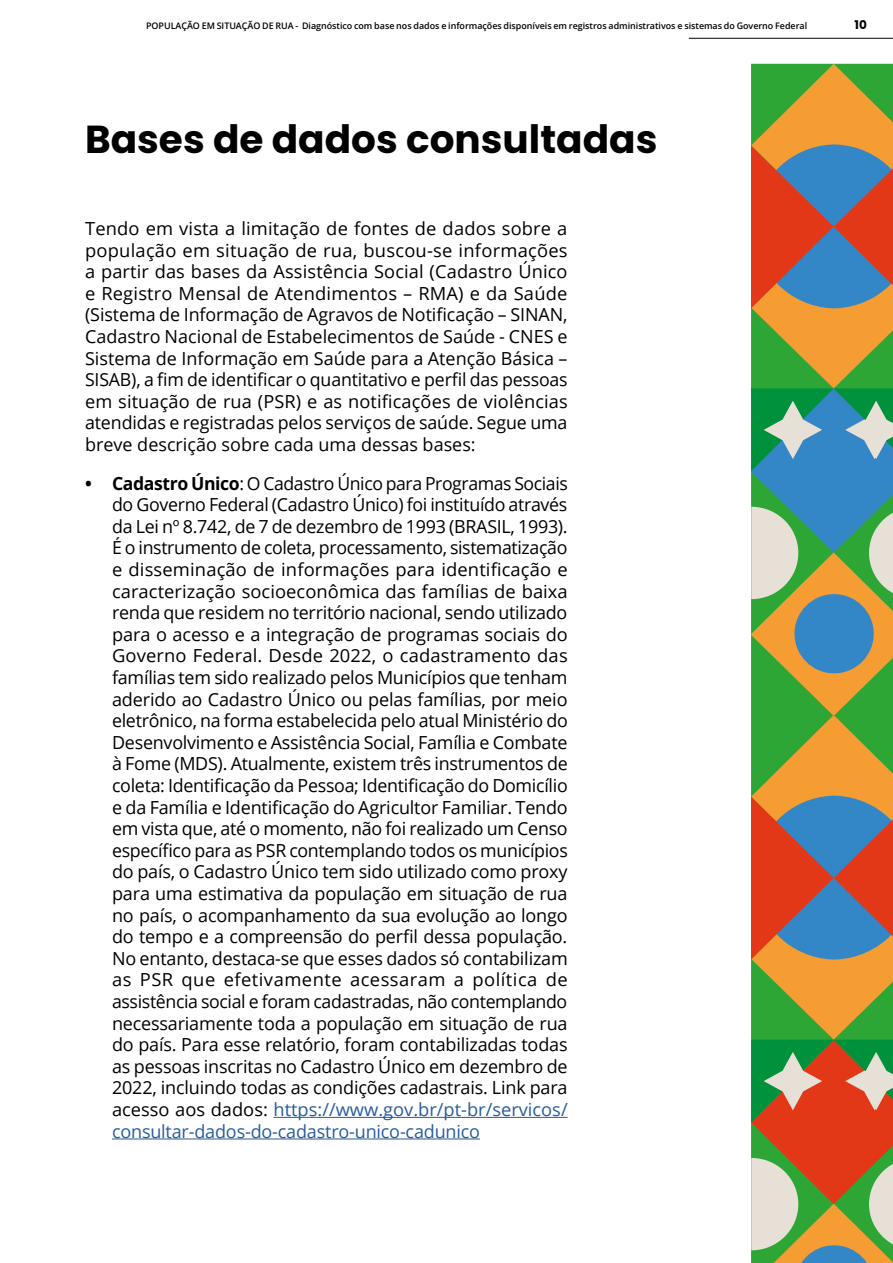
<style>
.page{position:relative;width:893px;height:1263px;background:#fff}
.page>*{position:absolute;margin:0;border:0;box-sizing:border-box;transform-origin:0 0}
.t1{font:700 39px "Poppins";color:#000}
.t2{font:18px/21.6px "Open Sans";letter-spacing:-.005em;color:#000;text-align:justify}
.t3{font:700 12px "Poppins";color:#000}
.t4{font:600 9px "Open Sans";letter-spacing:-.005em;color:#000}
.s1{font-weight:700}
.s2{color:#275b9b}
</style>
<div class="page">
<svg style="left:751px;top:64px;width:142px;height:1199px;background:#8f8b5d"></svg>
<hr style="left:689px;top:38px;width:204px;height:1px;background:#000">
<hr style="left:274px;top:1117px;width:294px;height:1px;background:#275b9b">
<hr style="left:112px;top:1138px;width:368px;height:1px;background:#275b9b">
<p class="t4" style="left:146px;top:19px;width:663px">POPULAÇÃO EM SITUAÇÃO DE RUA - Diagnóstico com base nos dados e informações disponíveis em registros administrativos e sistemas do Governo Federal</p>
<p class="t3" style="left:855px;top:17px;width:14px">10</p>
<h1 class="t1" style="left:85px;top:117px;width:574px">Bases de dados consultadas</h1>
<p class="t2" style="left:85px;top:217px;width:484px">Tendo em vista a limitação de fontes de dados sobre a população em situação de rua, buscou-se informações a partir das bases da Assistência Social (Cadastro Único e Registro Mensal de Atendimentos – RMA) e da Saúde (Sistema de Informação de Agravos de Notificação – SINAN, Cadastro Nacional de Estabelecimentos de Saúde - CNES e Sistema de Informação em Saúde para a Atenção Básica – SISAB), a fim de identificar o quantitativo e perfil das pessoas em situação de rua (PSR) e as notificações de violências atendidas e registradas pelos serviços de saúde. Segue uma breve descrição sobre cada uma dessas bases:</p>
<p class="t2" style="left:112px;top:472px;width:457px;text-indent:-27px"><span class="s1">• Cadastro Único</span>: O Cadastro Único para Programas Sociais do Governo Federal (Cadastro Único) foi instituído através da Lei nº 8.742, de 7 de dezembro de 1993 (BRASIL, 1993).<br>É o instrumento de coleta, processamento, sistematização e disseminação de informações para identificação e caracterização socioeconômica das famílias de baixa renda que residem no território nacional, sendo utilizado para o acesso e a integração de programas sociais do Governo Federal. Desde 2022, o cadastramento das famílias tem sido realizado pelos Municípios que tenham aderido ao Cadastro Único ou pelas famílias, por meio eletrônico, na forma estabelecida pelo atual Ministério do Desenvolvimento e Assistência Social, Família e Combate à Fome (MDS). Atualmente, existem três instrumentos de coleta: Identificação da Pessoa; Identificação do Domicílio e da Família e Identificação do Agricultor Familiar. Tendo em vista que, até o momento, não foi realizado um Censo específico para as PSR contemplando todos os municípios do país, o Cadastro Único tem sido utilizado como proxy para uma estimativa da população em situação de rua no país, o acompanhamento da sua evolução ao longo do tempo e a compreensão do perfil dessa população.<br>No entanto, destaca-se que esses dados só contabilizam as PSR que efetivamente acessaram a política de assistência social e foram cadastradas, não contemplando necessariamente toda a população em situação de rua do país. Para esse relatório, foram contabilizadas todas as pessoas inscritas no Cadastro Único em dezembro de 2022, incluindo todas as condições cadastrais. Link para acesso aos dados: <span class="s2">https://www.gov.br/pt-br/servicos/ consultar-dados-do-cadastro-unico-cadunico</span></p>
</div>
